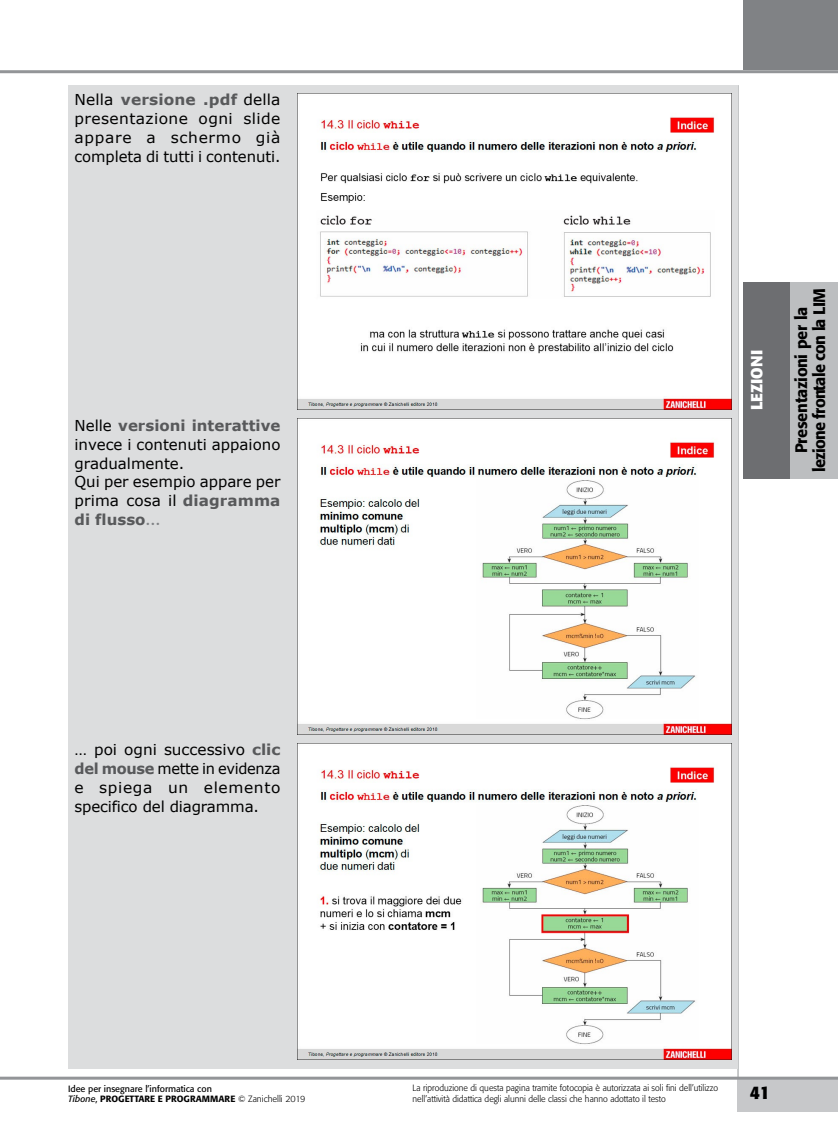
<style>
.page{position:relative;width:838px;height:1132px;background:#fff}
.page>*{position:absolute;margin:0;border:0;box-sizing:border-box;transform-origin:0 0}
.t1{font:700 18px "Formata";color:#000}
.t2{font:500 16.5px/18px "Formata";letter-spacing:-.03em;color:#000;text-align:center}
.t3{font:700 16.05px "Formata";color:#fff}
.t4{font:15px/18.8px "Verdana";color:#000;text-align:justify}
.t5{font:300 9px/10.5px "Formata";color:#000;scale:.96 1}
.t6{font:9px/10.5px "Formata";color:#000}
.s1{font-weight:700;color:#58595b}
.s2{font-family:"Formata";font-weight:700;color:#808285}
.s3{font-style:italic}
.s4{font-weight:500}
.s5{font-weight:300}
</style>
<div class="page">
<hr style="left:737px;top:85px;width:1px;height:993px;background:#939598">
<hr style="left:0;top:70px;width:838px;height:3px;background:#939598">
<div style="left:737px;top:1076px;width:101px;height:34px;background:#c7c8ca"></div>
<hr style="left:0;top:1076px;width:838px;height:3px;background:#939598">
<div style="left:743px;top:0;width:95px;height:70px;background:#808285"></div>
<div style="left:743px;top:281px;width:95px;height:197px;background:#6d6e71"></div>
<div style="left:789px;top:281px;width:49px;height:197px;background:#bcbec0"></div>
<div style="left:68px;top:85px;width:669px;height:982px;background:#dcddde"></div>
<img style="left:297px;top:94px;width:434px;height:315px">
<img style="left:297px;top:418px;width:434px;height:316px">
<img style="left:297px;top:743px;width:434px;height:316px">
<p class="t4" style="left:75px;top:91px;width:207px">Nella <span class="s1">versione .pdf</span> della presentazione ogni slide appare a schermo già completa di tutti i contenuti.</p>
<p class="t4" style="left:75px;top:416px;width:207px;text-align:left">Nelle <span class="s1">versioni interattive </span>invece i contenuti appaiono gradualmente.<br>Qui per esempio appare per prima cosa il <span class="s1">diagramma di flusso</span><span class="s2">…</span></p>
<p class="t4" style="left:75px;top:740px;width:207px">… poi ogni successivo <span class="s1">clic del mouse</span> mette in evidenza e spiega un elemento specifico del diagramma.</p>
<p class="t6" style="left:68px;top:1082px;width:239px">Idee per insegnare l’informatica con<br><span class="s3">Tibone</span>, <span class="s4">PROGETTARE E PROGRAMMARE</span> <span class="s5">© Zanichelli 2019</span></p>
<p class="t3" style="left:747px;top:410px;width:61px;rotate:-90deg">Lezioni</p>
<p class="t2" style="left:792px;top:472px;width:184px;rotate:-90deg">PRESENTAZIONI PER LA<br>LEZIONE FRONTALE CON LA LIM</p>
<p class="t5" style="left:412px;top:1082px;width:320px">La riproduzione di questa pagina tramite fotocopia è autorizzata ai soli fini dell’utilizzo nell’attività didattica degli alunni delle classi che hanno adottato il testo</p>
<p class="t1" style="left:749px;top:1081px;width:22px">41</p>
</div>
